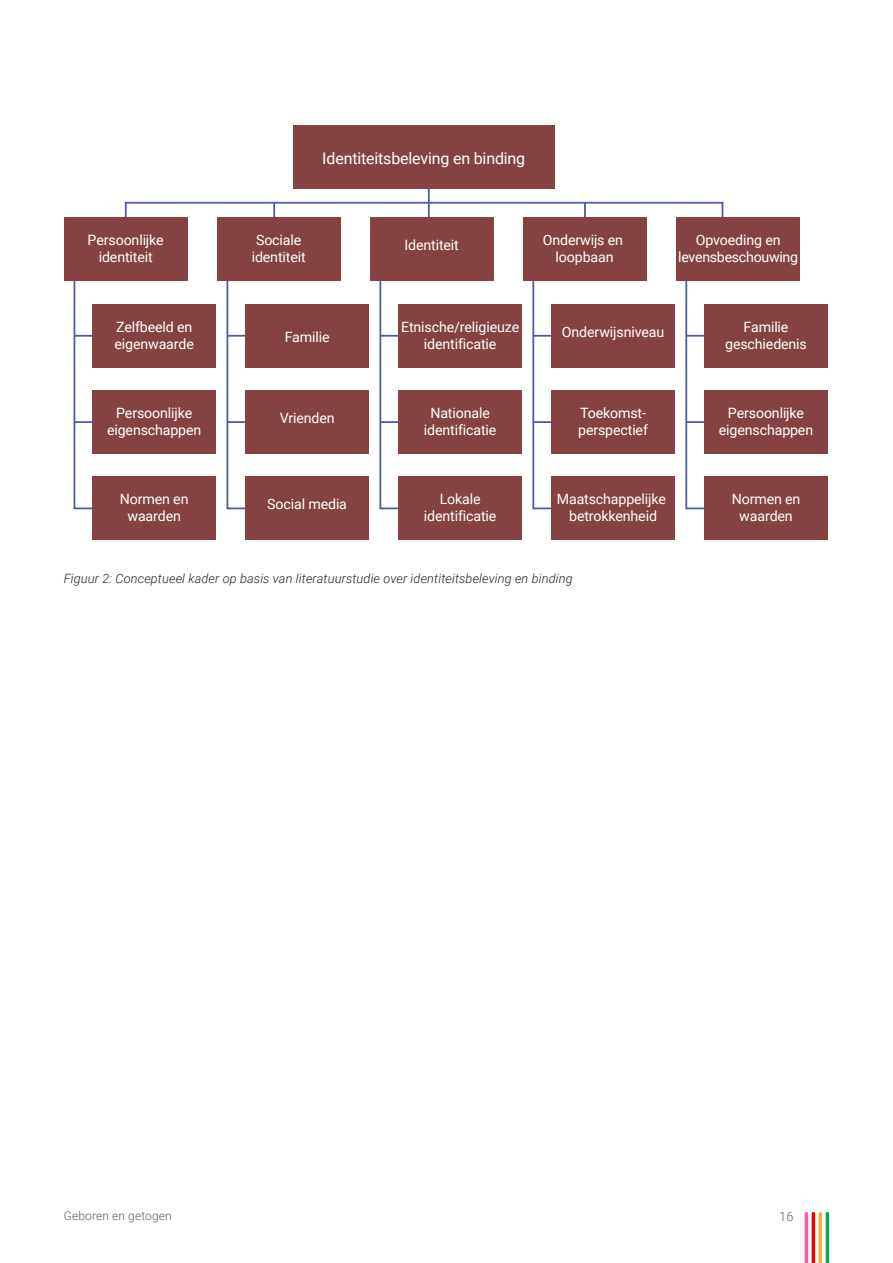
<style>
.page{position:relative;width:893px;height:1263px;background:#fff}
.page>*{position:absolute;margin:0;border:0;box-sizing:border-box;transform-origin:0 0}
.t1{font:16.05px "Roboto";letter-spacing:-.01em;color:#fff}
.t2{font:14.25px/17.1px "Roboto";letter-spacing:-.01em;color:#fff;text-align:center}
.Paragraaf{font:italic 300 12.75px "Roboto";letter-spacing:.01em;color:#231f20}
.t3{font:300 12.75px "Roboto";color:#595c61}
.t4{font:300 12px "Roboto";letter-spacing:.01em;color:#595c61}
</style>
<div class="page">
<svg style="left:805px;top:1212px;width:24px;height:51px"></svg>
<svg style="left:124px;top:201px;width:600px;height:25px"></svg>
<hr style="left:428px;top:184px;width:2px;height:40px;background:#495ca2">
<svg style="left:73px;top:281px;width:21px;height:229px"></svg>
<div style="left:293px;top:125px;width:261px;height:64px;background:#864243"></div>
<div style="left:64px;top:218px;width:124px;height:63px;background:#864243"></div>
<div style="left:93px;top:304px;width:123px;height:63px;background:#864243"></div>
<div style="left:93px;top:390px;width:123px;height:64px;background:#864243"></div>
<div style="left:93px;top:477px;width:123px;height:63px;background:#864243"></div>
<svg style="left:226px;top:281px;width:21px;height:229px"></svg>
<div style="left:217px;top:218px;width:124px;height:63px;background:#864243"></div>
<div style="left:246px;top:304px;width:123px;height:63px;background:#864243"></div>
<div style="left:246px;top:390px;width:123px;height:64px;background:#864243"></div>
<div style="left:246px;top:477px;width:123px;height:63px;background:#864243"></div>
<svg style="left:379px;top:281px;width:21px;height:229px"></svg>
<div style="left:370px;top:218px;width:124px;height:63px;background:#864243"></div>
<div style="left:398px;top:304px;width:124px;height:63px;background:#864243"></div>
<div style="left:398px;top:390px;width:124px;height:64px;background:#864243"></div>
<div style="left:398px;top:477px;width:124px;height:63px;background:#864243"></div>
<svg style="left:532px;top:281px;width:21px;height:229px"></svg>
<div style="left:523px;top:218px;width:123px;height:63px;background:#864243"></div>
<div style="left:551px;top:304px;width:124px;height:63px;background:#864243"></div>
<div style="left:551px;top:390px;width:124px;height:64px;background:#864243"></div>
<div style="left:551px;top:477px;width:124px;height:63px;background:#864243"></div>
<svg style="left:685px;top:281px;width:21px;height:229px"></svg>
<div style="left:676px;top:218px;width:123px;height:63px;background:#864243"></div>
<div style="left:704px;top:304px;width:124px;height:63px;background:#864243"></div>
<div style="left:704px;top:390px;width:124px;height:64px;background:#864243"></div>
<div style="left:704px;top:477px;width:124px;height:63px;background:#864243"></div>
<p class="t1" style="left:322px;top:147px;width:204px">Identiteitsbeleving en binding</p>
<p class="t2" style="left:88px;top:231px;width:78px">Persoonlijke identiteit</p>
<p class="t2" style="left:252px;top:231px;width:55px">Sociale identiteit</p>
<p class="t2" style="left:404px;top:236px;width:56px">Identiteit</p>
<p class="t2" style="left:543px;top:231px;width:82px">Onderwijs en loopbaan</p>
<p class="t2" style="left:678px;top:231px;width:121px">Opvoeding en levensbeschouwing</p>
<p class="t2" style="left:115px;top:317px;width:81px;text-align:left">Zelfbeeld en eigenwaarde</p>
<p class="t2" style="left:285px;top:328px;width:46px">Familie</p>
<p class="t2" style="left:401px;top:317px;width:120px">Etnische/religieuze identificatie</p>
<p class="t2" style="left:562px;top:322px;width:104px">Onderwijsniveau</p>
<p class="t2" style="left:725px;top:317px;width:83px">Familie geschiedenis</p>
<p class="t2" style="left:107px;top:404px;width:96px">Persoonlijke eigenschappen</p>
<p class="t2" style="left:280px;top:409px;width:56px">Vrienden</p>
<p class="t2" style="left:424px;top:404px;width:74px">Nationale identificatie</p>
<p class="t2" style="left:578px;top:404px;width:71px;text-align:left">Toekomst&shy;perspectief</p>
<p class="t2" style="left:719px;top:404px;width:96px">Persoonlijke eigenschappen</p>
<p class="t2" style="left:120px;top:490px;width:70px">Normen en waarden</p>
<p class="t2" style="left:267px;top:495px;width:81px">Social media</p>
<p class="t2" style="left:424px;top:490px;width:74px">Lokale identificatie</p>
<p class="t2" style="left:557px;top:490px;width:111px">Maatschappelijke betrokkenheid</p>
<p class="t2" style="left:732px;top:490px;width:70px">Normen en waarden</p>
<p class="Paragraaf" style="left:64px;top:569px;width:510px">Figuur 2: Conceptueel kader op basis van literatuurstudie over identiteitsbeleving en binding</p>
<p class="t4" style="left:64px;top:1208px;width:109px">Geboren en getogen</p>
<p class="t3" style="left:779px;top:1207px;width:16px">16</p>
</div>
